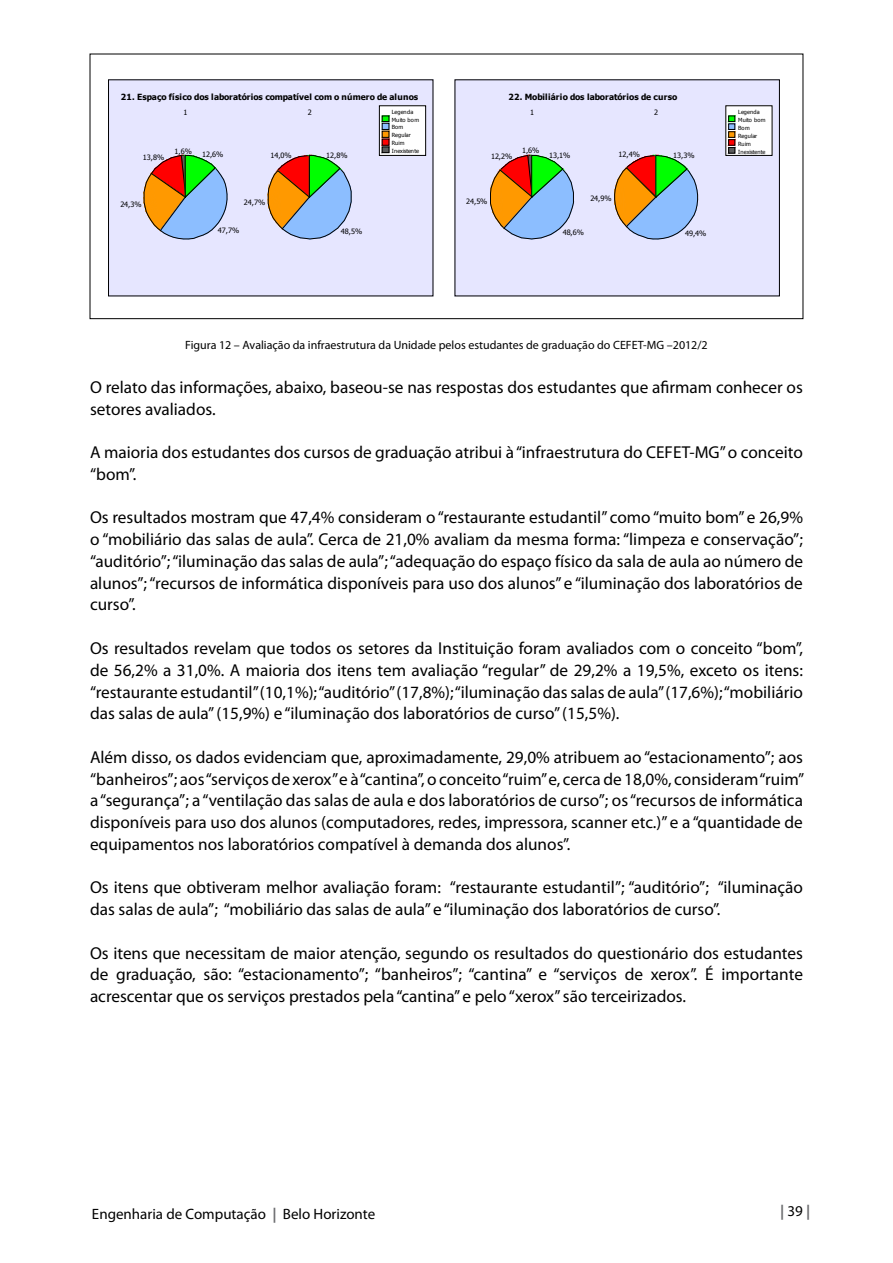
<style>
.page{position:relative;width:893px;height:1263px;background:#fff}
.page>*{position:absolute;margin:0;border:0;box-sizing:border-box;transform-origin:0 0}
.t1{font:17.25px/21.8px "Myriad Pro";color:#000;text-align:justify}
.t2{font:15px "Myriad Pro";color:#000}
.t3{font:700 15px "Myriad Pro";color:#6d6e71}
.t4{font:12px "Myriad Pro";color:#000}
.t5{font:700 8.4px "Tahoma";letter-spacing:.005em;color:#000}
.t6{font:7.35px "Tahoma";letter-spacing:-.01em;color:#000}
.t7{font:5.7px/7.9px "Tahoma";letter-spacing:-.02em;color:#000}
.t8{font:5.7px "Tahoma";letter-spacing:.02em;color:#000}
.s1{font-weight:700;color:#6d6e71}
.s2{font-weight:400;color:#000}
</style>
<div class="page">
<div style="left:90px;top:54px;width:713px;height:265px;border:1px solid #000"></div>
<div style="left:109px;top:80px;width:325px;height:217px;background:#e6e6ff"></div>
<svg style="left:124px;top:114px;width:109px;height:177px"></svg>
<svg style="left:266px;top:147px;width:89px;height:107px"></svg>
<svg style="left:379px;top:104px;width:48px;height:52px"></svg>
<div style="left:382px;top:147px;width:7px;height:6px;border:1px solid #000"></div>
<div style="left:455px;top:82px;width:325px;height:215px;background:#e6e6ff"></div>
<svg style="left:489px;top:143px;width:92px;height:110px"></svg>
<svg style="left:612px;top:148px;width:92px;height:106px"></svg>
<svg style="left:725px;top:104px;width:48px;height:52px"></svg>
<div style="left:728px;top:147px;width:7px;height:6px;border:1px solid #000"></div>
<p class="t5" style="left:121px;top:91px;width:299px">21. Espaço físico dos laboratórios compatível com o número de alunos</p>
<p class="t5" style="left:509px;top:91px;width:170px">22. Mobiliário dos laboratórios de curso</p>
<p class="t6" style="left:184px;top:107px;width:6px">1</p>
<p class="t6" style="left:308px;top:107px;width:6px">2</p>
<p class="t6" style="left:143px;top:152px;width:23px">13,8%</p>
<p class="t6" style="left:120px;top:200px;width:23px">24,3%</p>
<p class="t6" style="left:175px;top:147px;width:19px">1,6%</p>
<p class="t6" style="left:202px;top:149px;width:23px">12,6%</p>
<p class="t6" style="left:270px;top:151px;width:23px">14,0%</p>
<p class="t6" style="left:244px;top:197px;width:23px">24,7%</p>
<p class="t6" style="left:326px;top:150px;width:23px">12,8%</p>
<p class="t8" style="left:392px;top:108px;width:23px">Legenda</p>
<p class="t7" style="left:392px;top:115px;width:29px">Muito bom<br>Bom<br>Regular<br>Ruim<br>Inexistente</p>
<p class="t6" style="left:530px;top:107px;width:6px">1</p>
<p class="t6" style="left:654px;top:107px;width:6px">2</p>
<p class="t6" style="left:491px;top:151px;width:23px">12,2%</p>
<p class="t6" style="left:466px;top:196px;width:23px">24,5%</p>
<p class="t6" style="left:522px;top:146px;width:19px">1,6%</p>
<p class="t6" style="left:549px;top:150px;width:23px">13,1%</p>
<p class="t6" style="left:619px;top:150px;width:23px">12,4%</p>
<p class="t6" style="left:590px;top:193px;width:23px">24,9%</p>
<p class="t6" style="left:673px;top:150px;width:23px">13,3%</p>
<p class="t8" style="left:738px;top:108px;width:23px">Legenda</p>
<p class="t7" style="left:738px;top:116px;width:29px">Muito bom<br>Bom<br>Regular<br>Ruim<br>Inexistente</p>
<p class="t6" style="left:218px;top:226px;width:23px">47,7%</p>
<p class="t6" style="left:341px;top:227px;width:23px">48,5%</p>
<p class="t6" style="left:563px;top:227px;width:23px">48,6%</p>
<p class="t6" style="left:685px;top:228px;width:23px">49,4%</p>
<p class="t4" style="left:185px;top:338px;width:524px">Figura 12 – Avaliação da infraestrutura da Unidade pelos estudantes de graduação do CEFET-MG –2012/2</p>
<p class="t1" style="left:90px;top:376px;width:714px">O relato das informações, abaixo, baseou-se nas respostas dos estudantes que afirmam conhecer os setores avaliados.</p>
<p class="t1" style="left:90px;top:441px;width:714px">A maioria dos estudantes dos cursos de graduação atribui à “infraestrutura do CEFET-MG” o conceito “bom”.</p>
<p class="t1" style="left:90px;top:506px;width:715px">Os resultados mostram que 47,4% consideram o “restaurante estudantil” como “muito bom” e 26,9% o “mobiliário das salas de aula”. Cerca de 21,0% avaliam da mesma forma: “limpeza e conservação”; “auditório”; “iluminação das salas de aula”; “adequação do espaço físico da sala de aula ao número de alunos”; “recursos de informática disponíveis para uso dos alunos” e “iluminação dos laboratórios de curso”.</p>
<p class="t1" style="left:90px;top:637px;width:714px">Os resultados revelam que todos os setores da Instituição foram avaliados com o conceito “bom”, de 56,2% a 31,0%. A maioria dos itens tem avaliação “regular” de 29,2% a 19,5%, exceto os itens: “restaurante estudantil” (10,1%); “auditório” (17,8%); “iluminação das salas de aula” (17,6%); “mobiliário das salas de aula” (15,9%) e “iluminação dos laboratórios de curso” (15,5%).</p>
<p class="t1" style="left:90px;top:746px;width:716px">Além disso, os dados evidenciam que, aproximadamente, 29,0% atribuem ao “estacionamento”; aos “banheiros”; aos “serviços de xerox” e à “cantina”, o conceito “ruim” e, cerca de 18,0%, consideram “ruim” a “segurança”; a “ventilação das salas de aula e dos laboratórios de curso”; os “recursos de informática disponíveis para uso dos alunos (computadores, redes, impressora, scanner etc.)” e a “quantidade de equipamentos nos laboratórios compatível à demanda dos alunos”.</p>
<p class="t1" style="left:90px;top:876px;width:714px">Os itens que obtiveram melhor avaliação foram: “restaurante estudantil”; “auditório”; “iluminação das salas de aula”; “mobiliário das salas de aula” e “iluminação dos laboratórios de curso”.</p>
<p class="t1" style="left:90px;top:942px;width:714px">Os itens que necessitam de maior atenção, segundo os resultados do questionário dos estudantes de graduação, são: “estacionamento”; “banheiros”; “cantina” e “serviços de xerox”. É importante acrescentar que os serviços prestados pela “cantina” e pelo “xerox” são terceirizados.</p>
<p class="t2" style="left:92px;top:1204px;width:285px">Engenharia de Computação <span class="s1">|</span> Belo Horizonte</p>
<p class="t3" style="left:780px;top:1201px;width:32px">| <span class="s2">39</span> |</p>
</div>
